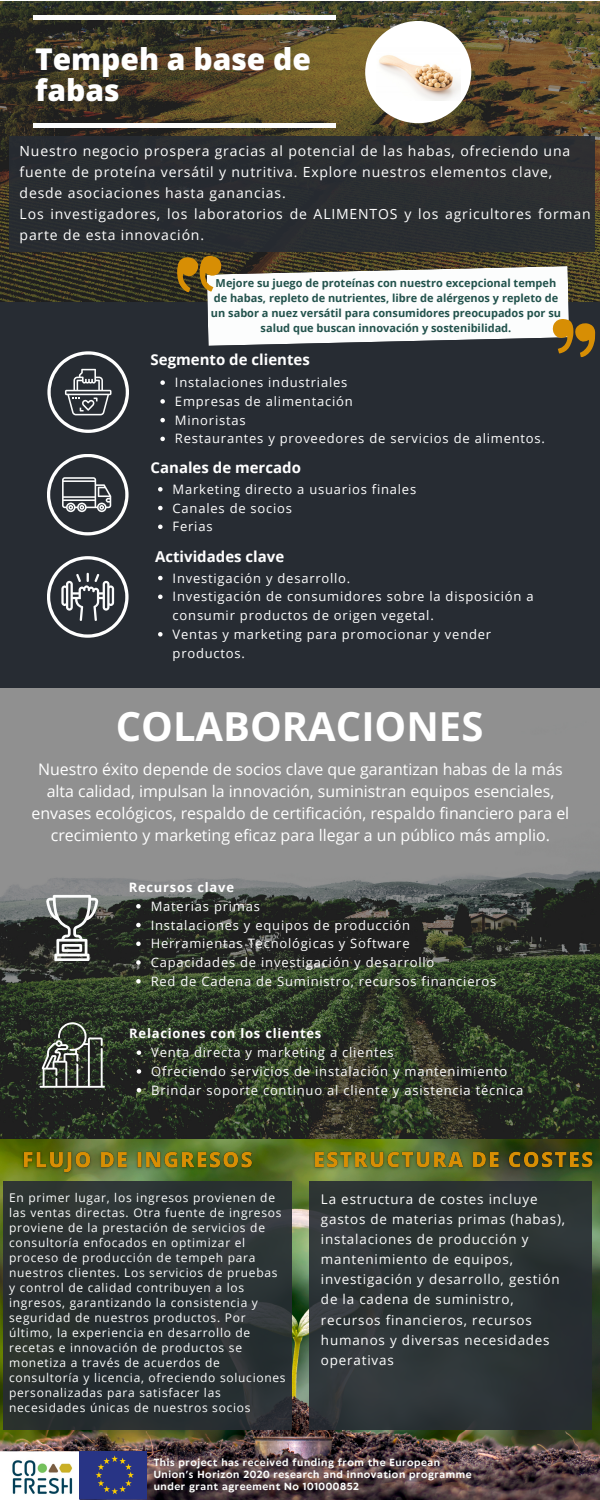
<style>
.page{position:relative;width:600px;height:1500px;background:#fff}
.page>*{position:absolute;margin:0;border:0;box-sizing:border-box;transform-origin:0 0}
.t1{font:700 40px "Open Sans";color:#fff}
.t2{font:800 30px/31.5px "Open Sans";color:#fff}
.t3{font:15.9px/21.8px "Open Sans";color:#fff;text-align:center}
.t4{font:700 15px "Open Sans";color:#fff}
.t5{font:14px/21px "Open Sans";letter-spacing:.06em;color:#fff}
.t6{font:13.7px "Arimo";letter-spacing:.06em;color:#fff}
.t7{font:700 13.7px "Arimo";letter-spacing:.06em;color:#fff}
.t8{font:13.4px/20.1px "Open Sans";letter-spacing:.06em;color:#fff}
.t9{font:13px/18.8px "Open Sans";letter-spacing:.06em;color:#fff}
.t10{font:700 13px "Open Sans";letter-spacing:.06em;color:#fff}
.t11{font:12px/15px "Open Sans";letter-spacing:.06em;color:#fcfdfd}
.t12{font:700 11px/15px "Open Sans";color:#22524c;text-align:center}
.t13{font:700 9.7px/12px "Klein Text";letter-spacing:.06em;color:#fcfdfd}
</style>
<div class="page">
<img style="left:0;top:2px;width:600px;height:300px">
<div style="left:33px;top:123px;width:302px;height:5px;background:#fcfdfd"></div>
<hr style="left:33px;top:15px;width:302px;height:4px;background:#fcfdfd">
<img style="left:0;top:688px;width:600px;height:452px">
<img style="left:0;top:1140px;width:600px;height:360px">
<div style="left:365px;top:21px;width:106px;height:102px;background:#fff;border-radius:50%"></div>
<svg style="left:39px;top:1022px;width:66px;height:66px"></svg>
<svg style="left:46px;top:895px;width:52px;height:66px"></svg>
<img style="left:0;top:1452px;width:146px;height:48px">
<div style="left:4px;top:1181px;width:288px;height:249px;background:#272c33"></div>
<div style="left:0;top:302px;width:600px;height:386px;background:#272c33"></div>
<svg style="left:176px;top:255px;width:420px;height:103px"></svg>
<svg style="left:47px;top:454px;width:82px;height:81px"></svg>
<svg style="left:47px;top:556px;width:82px;height:82px"></svg>
<svg style="left:47px;top:351px;width:82px;height:82px"></svg>
<div style="left:9px;top:137px;width:586px;height:115px;background:#272c33"></div>
<div style="left:309px;top:1181px;width:283px;height:249px;background:#2d3536"></div>
<img style="left:379px;top:55px;width:81px;height:45px">
<svg style="left:136px;top:904px;width:5px;height:5px"></svg>
<svg style="left:136px;top:923px;width:5px;height:4px"></svg>
<svg style="left:136px;top:942px;width:5px;height:4px"></svg>
<svg style="left:136px;top:960px;width:5px;height:5px"></svg>
<svg style="left:136px;top:979px;width:5px;height:5px"></svg>
<img style="left:19px;top:1145px;width:239px;height:34px">
<svg style="left:158px;top:576px;width:5px;height:4px"></svg>
<svg style="left:158px;top:595px;width:5px;height:4px"></svg>
<svg style="left:158px;top:632px;width:5px;height:5px"></svg>
<svg style="left:160px;top:380px;width:5px;height:5px"></svg>
<svg style="left:160px;top:399px;width:5px;height:5px"></svg>
<svg style="left:160px;top:418px;width:5px;height:4px"></svg>
<svg style="left:160px;top:437px;width:5px;height:4px"></svg>
<svg style="left:158px;top:487px;width:5px;height:5px"></svg>
<svg style="left:158px;top:506px;width:5px;height:4px"></svg>
<svg style="left:158px;top:525px;width:5px;height:4px"></svg>
<img style="left:310px;top:1145px;width:288px;height:30px">
<svg style="left:137px;top:1050px;width:4px;height:5px"></svg>
<svg style="left:137px;top:1069px;width:4px;height:5px"></svg>
<svg style="left:137px;top:1088px;width:4px;height:4px"></svg>
<p class="t2" style="left:35px;top:42px;width:277px">Tempeh a base de fabas</p>
<p class="t5" style="left:20px;top:140px;width:552px">Nuestro negocio prospera gracias al potencial de las habas, ofreciendo una fuente de proteína versátil y nutritiva. Explore nuestros elementos clave, desde asociaciones hasta ganancias.</p>
<p class="t5" style="left:20px;top:203px;width:573px">Los investigadores, los laboratorios de ALIMENTOS y los agricultores forman parte de esta innovación.</p>
<p class="t12" style="left:211px;top:275px;width:352px">Mejore su juego de proteínas con nuestro excepcional tempeh de habas, repleto de nutrientes, libre de alérgenos y repleto de un sabor a nuez versátil para consumidores preocupados por su salud que buscan innovación y sostenibilidad.</p>
<p class="t4" style="left:151px;top:349px;width:161px">Segmento de clientes</p>
<p class="t9" style="left:175px;top:373px;width:174px">Instalaciones industriales</p>
<p class="t9" style="left:175px;top:391px;width:179px">Empresas de alimentación</p>
<p class="t9" style="left:175px;top:410px;width:72px">Minoristas</p>
<p class="t9" style="left:175px;top:429px;width:371px">Restaurantes y proveedores de servicios de alimentos.</p>
<p class="t4" style="left:151px;top:457px;width:152px">Canales de mercado</p>
<p class="t9" style="left:173px;top:479px;width:245px">Marketing directo a usuarios finales</p>
<p class="t9" style="left:173px;top:498px;width:121px">Canales de socios</p>
<p class="t9" style="left:173px;top:517px;width:41px">Ferias</p>
<p class="t4" style="left:155px;top:546px;width:131px">Actividades clave</p>
<p class="t9" style="left:173px;top:568px;width:179px">Investigación y desarrollo.</p>
<p class="t9" style="left:173px;top:587px;width:362px">Investigación de consumidores sobre la disposición a consumir productos de origen vegetal.</p>
<p class="t9" style="left:173px;top:624px;width:320px">Ventas y marketing para promocionar y vender productos.</p>
<p class="t7" style="left:164px;top:573px;width:72px">Strengths</p>
<p class="t6" style="left:187px;top:591px;width:329px">It is a healthy product and suitable for everyone</p>
<p class="t1" style="left:116px;top:699px;width:369px">COLABORACIONES</p>
<p class="t3" style="left:32px;top:758px;width:539px">Nuestro éxito depende de socios clave que garantizan habas de la más alta calidad, impulsan la innovación, suministran equipos esenciales, envases ecológicos, respaldo de certificación, respaldo financiero para el crecimiento y marketing eficaz para llegar a un público más amplio.</p>
<p class="t10" style="left:129px;top:878px;width:107px">Recursos clave</p>
<p class="t9" style="left:151px;top:896px;width:111px">Materias primas</p>
<p class="t9" style="left:151px;top:915px;width:261px">Instalaciones y equipos de producción</p>
<p class="t9" style="left:151px;top:934px;width:260px">Herramientas Tecnológicas y Software</p>
<p class="t9" style="left:151px;top:953px;width:285px">Capacidades de investigación y desarrollo</p>
<p class="t9" style="left:151px;top:971px;width:347px">Red de Cadena de Suministro, recursos financieros</p>
<p class="t10" style="left:129px;top:1025px;width:194px">Relaciones con los clientes</p>
<p class="t9" style="left:151px;top:1043px;width:244px">Venta directa y marketing a clientes</p>
<p class="t9" style="left:151px;top:1061px;width:358px">Ofreciendo servicios de instalación y mantenimiento</p>
<p class="t9" style="left:151px;top:1080px;width:373px">Brindar soporte continuo al cliente y asistencia técnica</p>
<p class="t11" style="left:9px;top:1190px;width:278px">En primer lugar, los ingresos provienen de las ventas directas. Otra fuente de ingresos proviene de la prestación de servicios de consultoría enfocados en optimizar el proceso de producción de tempeh para nuestros clientes. Los servicios de pruebas y control de calidad contribuyen a los ingresos, garantizando la consistencia y seguridad de nuestros productos. Por último, la experiencia en desarrollo de recetas e innovación de productos se monetiza a través de acuerdos de consultoría y licencia, ofreciendo soluciones personalizadas para satisfacer las necesidades únicas de nuestros socios</p>
<p class="t8" style="left:321px;top:1188px;width:246px">La estructura de costes incluye gastos de materias primas (habas), instalaciones de producción y mantenimiento de equipos, investigación y desarrollo, gestión de la cadena de suministro, recursos financieros, recursos humanos y diversas necesidades operativas</p>
<p class="t13" style="left:154px;top:1457px;width:319px">This project has received funding from the European<br>Union’s Horizon 2020 research and innovation programme under grant agreement No 101000852</p>
</div>
